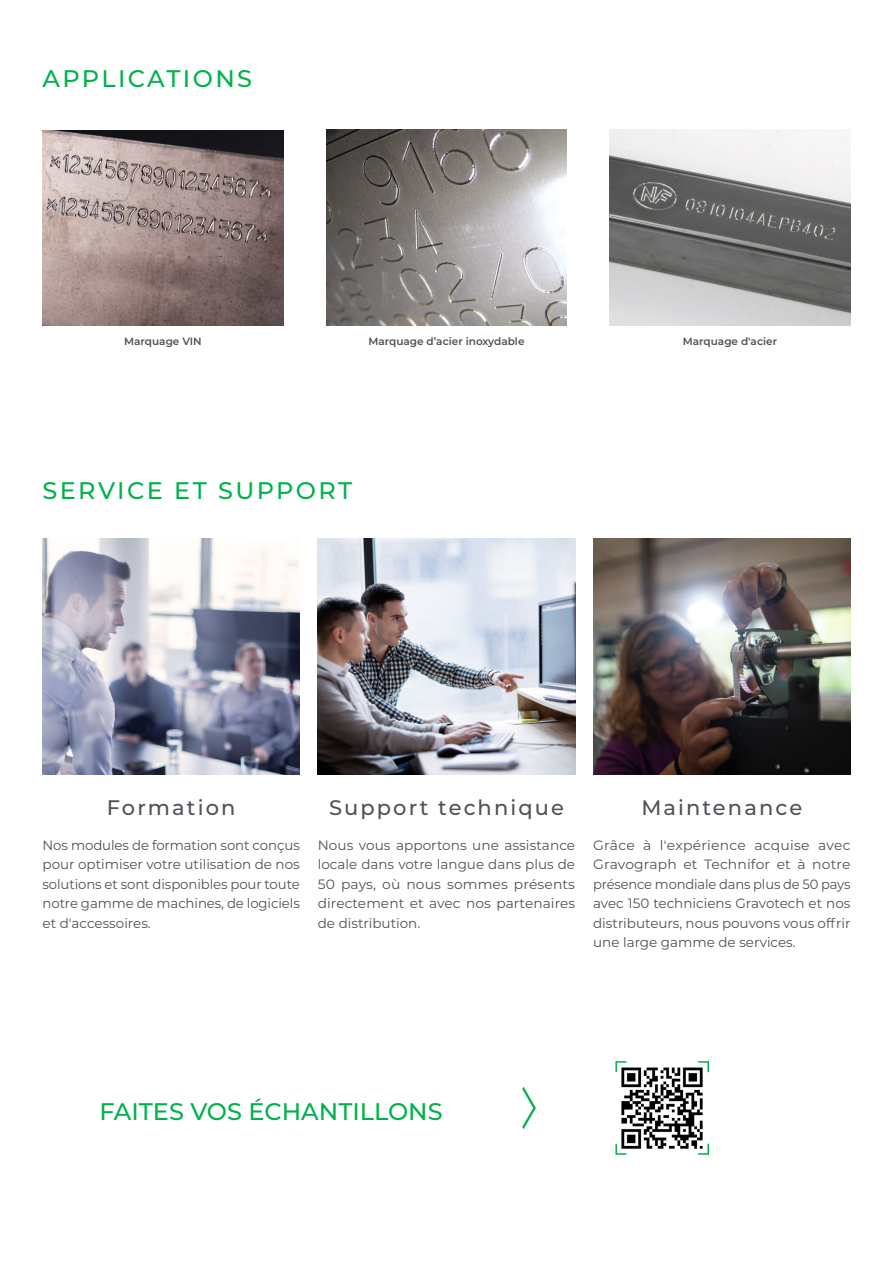
<style>
.page{position:relative;width:893px;height:1263px;background:#fff}
.page>*{position:absolute;margin:0;border:0;box-sizing:border-box;transform-origin:0 0}
.t1{font:500 24px "Montserrat";letter-spacing:.085em;color:#00b14c}
.t2{font:500 24px "Montserrat";color:#00b14c}
.t3{font:500 21px "Montserrat";letter-spacing:.1em;color:#4d5257}
.t4{font:13.5px/19.5px "Montserrat";color:#4d5257;text-align:justify}
.t5{font:600 10.5px "Montserrat";color:#4d5257}
</style>
<div class="page">
<img style="left:609px;top:130px;width:241px;height:195px">
<img style="left:43px;top:130px;width:240px;height:196px">
<img style="left:326px;top:130px;width:241px;height:195px">
<svg style="left:615px;top:1061px;width:12px;height:12px"></svg>
<svg style="left:615px;top:1143px;width:12px;height:12px"></svg>
<svg style="left:698px;top:1061px;width:11px;height:12px"></svg>
<svg style="left:698px;top:1143px;width:11px;height:12px"></svg>
<img style="left:43px;top:538px;width:257px;height:236px">
<img style="left:318px;top:538px;width:257px;height:236px">
<img style="left:593px;top:538px;width:257px;height:236px">
<svg style="left:522px;top:1087px;width:14px;height:42px"></svg>
<img style="left:621px;top:1066px;width:83px;height:83px">
<h1 class="t1" style="left:43px;top:62px;width:211px">APPLICATIONS</h1>
<p class="t5" style="left:124px;top:334px;width:79px">Marquage VIN</p>
<p class="t5" style="left:368px;top:334px;width:158px">Marquage d’acier inoxydable</p>
<p class="t5" style="left:683px;top:334px;width:96px">Marquage d'acier</p>
<h1 class="t1" style="left:43px;top:474px;width:311px">SERVICE ET SUPPORT</h1>
<h2 class="t3" style="left:107px;top:793px;width:130px">Formation</h2>
<h2 class="t3" style="left:329px;top:793px;width:236px">Support technique</h2>
<h2 class="t3" style="left:641px;top:793px;width:162px">Maintenance</h2>
<p class="t4" style="left:318px;top:835px;width:259px">Nous vous apportons une assistance locale dans votre langue dans plus de 50 pays, où nous sommes présents directement et avec nos partenaires de distribution.</p>
<p class="t4" style="left:43px;top:835px;width:259px">Nos modules de formation sont conçus pour optimiser votre utilisation de nos solutions et sont disponibles pour toute notre gamme de machines, de logiciels et d'accessoires.</p>
<p class="t4" style="left:593px;top:835px;width:259px">Grâce à l'expérience acquise avec Gravograph et Technifor et à notre présence mondiale dans plus de 50 pays avec 150 techniciens Gravotech et nos distributeurs, nous pouvons vous offrir une large gamme de services.</p>
<h1 class="t2" style="left:99px;top:1094px;width:345px">FAITES VOS ÉCHANTILLONS</h1>
</div>
